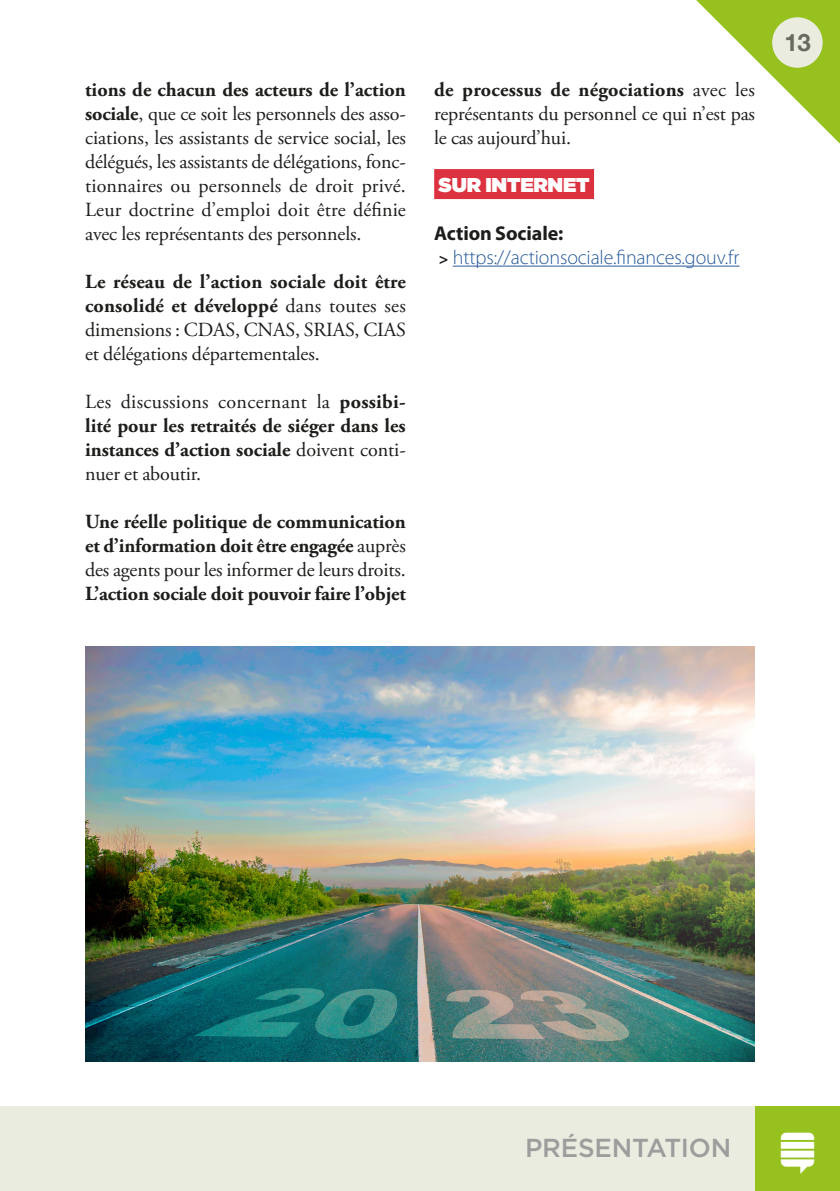
<style>
.page{position:relative;width:840px;height:1191px;background:#fff}
.page>*{position:absolute;margin:0;border:0;box-sizing:border-box;transform-origin:0 0}
.t1{font:500 26px "Gotham";letter-spacing:-.01em;color:#9d9d9d}
.t2{font:700 24px "Helvetica Neue";color:#68695f}
.t3{font:20px/24px "Adobe Garamond Pro";letter-spacing:-.005em;color:#1d1d1b;text-align:justify}
.t4{font:700 20px/24px "Adobe Garamond Pro";color:#1d1d1b;text-align:justify}
.LIEN{font:300 20px "Myriad Pro";letter-spacing:-.005em;color:#275b9c}
.LIEN-2{font:700 20px "Myriad Pro";letter-spacing:-.005em;color:#1d1d1b}
.TITRE_NV1{font:900 20px "Gotham";letter-spacing:-.01em;color:#fff}
.s1{font-weight:700}
.s2{font-weight:400}
.s3{font-family:"Adobe Garamond Pro";font-weight:700;color:#1d1d1b}
</style>
<div class="page">
<svg style="left:550px;top:0;width:289px;height:267px"></svg>
<div style="left:771px;top:17px;width:51px;height:51px;background:#ebece0;border-radius:50%"></div>
<div style="left:0;top:1106px;width:839px;height:85px;background:#ebece0"></div>
<div style="left:754px;top:1106px;width:85px;height:85px;background:#96c11f"></div>
<div style="left:434px;top:169px;width:159px;height:30px;background:#dc3240"></div>
<hr style="left:452px;top:266px;width:287px;height:1px;background:#275b9c">
<img style="left:85px;top:646px;width:669px;height:415px">
<p class="t3" style="left:85px;top:78px;width:322px"><span class="s1">tions de chacun des acteurs de l’action sociale</span>, que ce soit les personnels des asso&shy;ciations, les assistants de service social, les délégués, les assistants de délégations, fonc&shy;tionnaires ou personnels de droit privé.<br>Leur doctrine d’emploi doit être définie avec les représentants des personnels.</p>
<p class="t3" style="left:85px;top:270px;width:322px"><span class="s1">Le réseau de l’action sociale doit être consolidé et développé</span> dans toutes ses dimensions : CDAS, CNAS, SRIAS, CIAS et délégations départementales.</p>
<p class="t4" style="left:85px;top:390px;width:322px"><span class="s2">Les discussions concernant la</span> possibi&shy;lité pour les retraités de siéger dans les instances d’action sociale <span class="s2">doivent conti&shy;nuer et aboutir.</span></p>
<p class="t4" style="left:85px;top:510px;width:322px">Une réelle politique de communication et d’information doit être engagée <span class="s2">auprès des agents pour les informer de leurs droits.</span></p>
<p class="t4" style="left:85px;top:582px;width:322px">L’action sociale doit pouvoir faire l’objet</p>
<p class="t3" style="left:434px;top:78px;width:322px"><span class="s1">de processus de négociations</span> avec les représentants du personnel ce qui n’est pas le cas aujourd’hui.</p>
<p class="TITRE_NV1" style="left:438px;top:171px;width:152px">SUR INTERNET</p>
<p class="LIEN-2" style="left:434px;top:220px;width:131px">Action Sociale:</p>
<p class="LIEN" style="left:438px;top:245px;width:302px"><span class="s3">&gt;</span> https://actionsociale.finances.gouv.fr</p>
<p class="t2" style="left:784px;top:23px;width:28px">13</p>
<h1 class="t1" style="left:525px;top:1130px;width:208px">PRÉSENTATION</h1>
</div>
